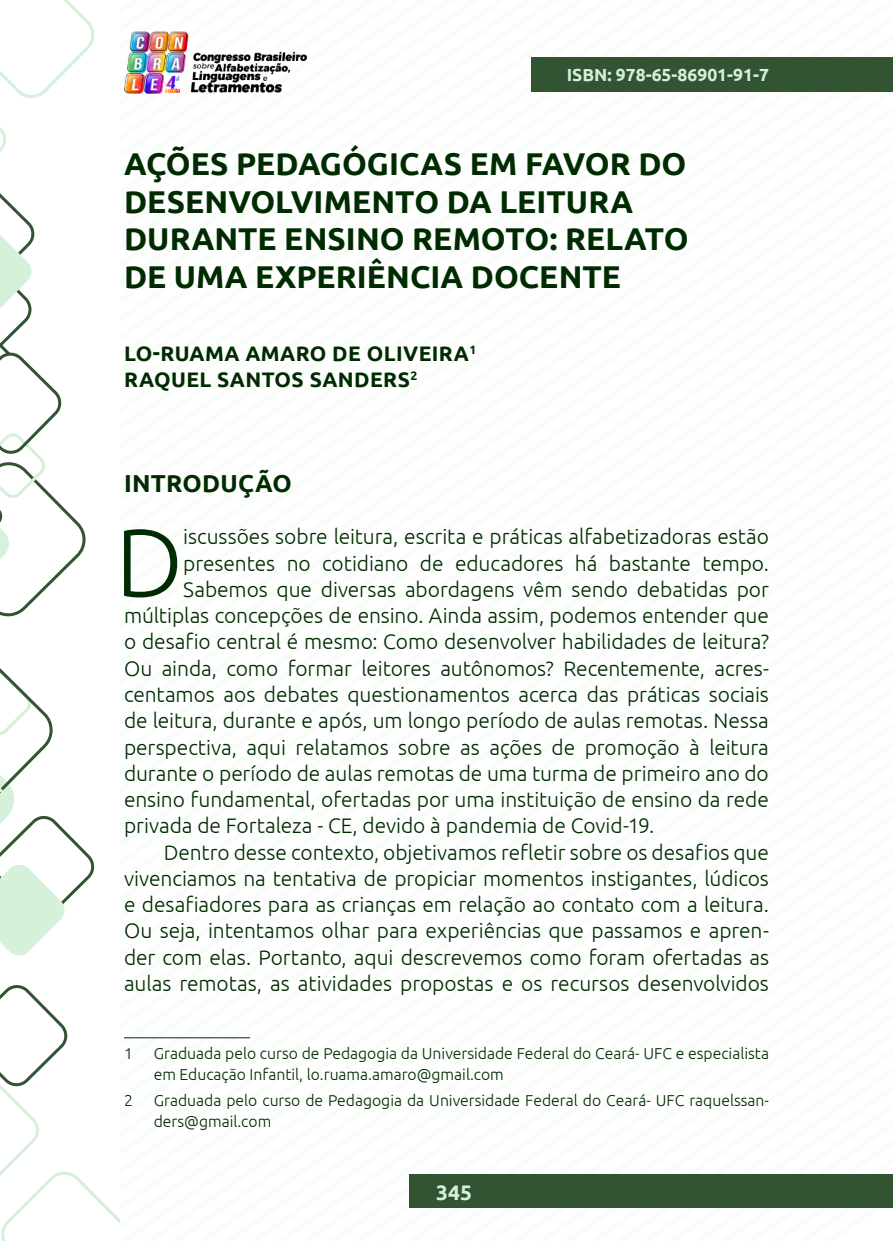
<style>
.page{position:relative;width:893px;height:1241px;background:#fff}
.page>*{position:absolute;margin:0;border:0;box-sizing:border-box;transform-origin:0 0}
._7_CAPITULAR{font:300 96.77px "Ubuntu";color:#002b00}
._0_TÍTULO{font:700 31.5px/37.8px "Ubuntu";color:#002b00}
._9_SUBTÍTULO{font:700 24.5px "Ubuntu";letter-spacing:.01em;color:#002b00}
._7_CAPITULAR-2{font:300 21px "Ubuntu";letter-spacing:-.005em;color:#002b00}
._8_CORPO{font:300 21px/26.2px "Ubuntu";color:#002b00;text-align:justify}
._1_AUTOR{font:700 21px "Ubuntu";letter-spacing:.02em;color:#002b00}
.t1{font:700 21px "Ubuntu";color:#d6efda}
.t2{font:700 17.5px "Ubuntu";color:#d6efda}
._5_RODAPÉ{font:300 15.75px/21px "Ubuntu";color:#002b00}
</style>
<div class="page">
<div style="left:410px;top:1174px;width:483px;height:33px;background:#335433"></div>
<img style="left:124px;top:31px;width:182px;height:62px">
<div style="left:532px;top:57px;width:361px;height:35px;background:#335433"></div>
<svg style="left:0;top:985px;width:119px;height:255px"></svg>
<svg style="left:0;top:0;width:94px;height:616px"></svg>
<svg style="left:0;top:668px;width:94px;height:288px"></svg>
<hr style="left:124px;top:1037px;width:126px;height:1px;background:#002b00">
<p class="t2" style="left:567px;top:64px;width:204px">ISBN: 978-65-86901-91-7</p>
<p class="_0_TÍTULO" style="left:124px;top:144px;width:566px">AÇÕES PEDAGÓGICAS EM FAVOR DO<br>DESENVOLVIMENTO DA LEITURA<br>DURANTE ENSINO REMOTO: RELATO<br>DE UMA EXPERIÊNCIA DOCENTE</p>
<p class="_1_AUTOR" style="left:124px;top:340px;width:354px">LO-RUAMA AMARO DE OLIVEIRA<sup>1</sup></p>
<p class="_1_AUTOR" style="left:124px;top:366px;width:295px">RAQUEL SANTOS SANDERS<sup>2</sup></p>
<p class="_9_SUBTÍTULO" style="left:124px;top:468px;width:169px">INTRODUÇÃO</p>
<p class="_7_CAPITULAR" style="left:115px;top:504px;width:69px">D</p>
<p class="_7_CAPITULAR-2" style="left:183px;top:524px;width:587px">iscussões sobre leitura, escrita e práticas alfabetizadoras estão</p>
<p class="_7_CAPITULAR-2" style="left:183px;top:550px;width:587px">presentes no cotidiano de educadores há bastante tempo.</p>
<p class="_7_CAPITULAR-2" style="left:183px;top:576px;width:587px">Sabemos que diversas abordagens vêm sendo debatidas por</p>
<p class="_7_CAPITULAR-2" style="left:124px;top:603px;width:646px">múltiplas concepções de ensino. Ainda assim, podemos entender que</p>
<p class="_7_CAPITULAR-2" style="left:124px;top:629px;width:646px">o desafio central é mesmo: Como desenvolver habilidades de leitura?</p>
<p class="_7_CAPITULAR-2" style="left:124px;top:655px;width:646px">Ou ainda, como formar leitores autônomos? Recentemente, acres-</p>
<p class="_7_CAPITULAR-2" style="left:124px;top:681px;width:646px">centamos aos debates questionamentos acerca das práticas sociais</p>
<p class="_7_CAPITULAR-2" style="left:124px;top:708px;width:646px">de leitura, durante e após, um longo período de aulas remotas. Nessa</p>
<p class="_7_CAPITULAR-2" style="left:124px;top:734px;width:646px">perspectiva, aqui relatamos sobre as ações de promoção à leitura</p>
<p class="_7_CAPITULAR-2" style="left:124px;top:760px;width:646px">durante o período de aulas remotas de uma turma de primeiro ano do</p>
<p class="_7_CAPITULAR-2" style="left:124px;top:786px;width:646px">ensino fundamental, ofertadas por uma instituição de ensino da rede</p>
<p class="_7_CAPITULAR-2" style="left:124px;top:813px;width:532px">privada de Fortaleza - CE, devido à pandemia de Covid-19.</p>
<p class="_8_CORPO" style="left:124px;top:838px;width:646px;text-indent:40px">Dentro desse contexto, objetivamos refletir sobre os desafios que vivenciamos na tentativa de propiciar momentos instigantes, lúdicos e desafiadores para as crianças em relação ao contato com a leitura.<br>Ou seja, intentamos olhar para experiências que passamos e apren&shy;der com elas. Portanto, aqui descrevemos como foram ofertadas as aulas remotas, as atividades propostas e os recursos desenvolvidos</p>
<p class="_5_RODAPÉ" style="left:124px;top:1042px;width:10px">1</p>
<p class="_5_RODAPÉ" style="left:154px;top:1042px;width:617px">Graduada pelo curso de Pedagogia da Universidade Federal do Ceará- UFC e especialista em Educação Infantil, lo.ruama.amaro@gmail.com</p>
<p class="_5_RODAPÉ" style="left:124px;top:1089px;width:10px">2</p>
<p class="_5_RODAPÉ" style="left:154px;top:1089px;width:617px">Graduada pelo curso de Pedagogia da Universidade Federal do Ceará- UFC raquelssan&shy;ders@gmail.com</p>
<p class="t1" style="left:436px;top:1178px;width:37px">345</p>
</div>
